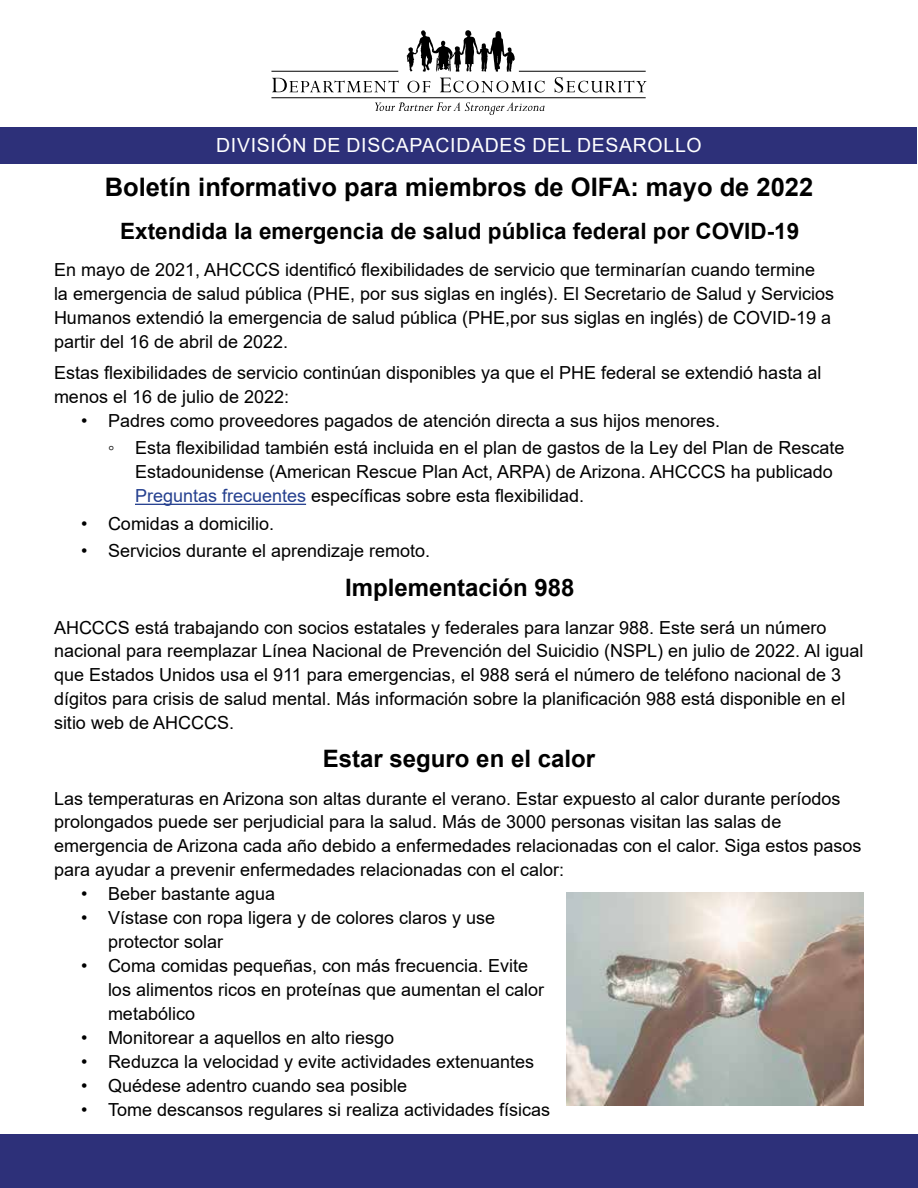
<style>
.page{position:relative;width:918px;height:1188px;background:#fff}
.page>*{position:absolute;margin:0;border:0;box-sizing:border-box;transform-origin:0 0}
.t1{font:700 25.5px "Arial";color:#000}
.t2{font:700 24px "Arial";color:#000}
.t3{font:700 22.5px "Arial";color:#000}
.t4{font:19.5px "Arial";letter-spacing:.035em;color:#fff}
.t5{font:18px/24px "Arial";color:#000}
.s1{color:#25408f}
</style>
<div class="page">
<div style="left:0;top:1134px;width:918px;height:54px;background:#2d3079"></div>
<div style="left:1px;top:128px;width:916px;height:36px;background:#2d3079"></div>
<svg style="left:375px;top:102px;width:170px;height:13px"></svg>
<svg style="left:407px;top:30px;width:108px;height:42px"></svg>
<svg style="left:407px;top:81px;width:23px;height:12px"></svg>
<svg style="left:440px;top:78px;width:105px;height:15px"></svg>
<svg style="left:555px;top:77px;width:92px;height:16px"></svg>
<hr style="left:271px;top:71px;width:127px;height:1px;background:#000">
<hr style="left:519px;top:71px;width:127px;height:1px;background:#000">
<hr style="left:271px;top:97px;width:375px;height:1px;background:#000">
<svg style="left:272px;top:78px;width:127px;height:14px"></svg>
<hr style="left:135px;top:504px;width:171px;height:1px;background:#25408f">
<img style="left:567px;top:892px;width:297px;height:213px">
<p class="t4" style="left:216px;top:131px;width:487px">DIVISIÓN DE DISCAPACIDADES DEL DESAROLLO</p>
<h1 class="t1" style="left:105px;top:169px;width:710px">Boletín informativo para miembros de OIFA: mayo de 2022</h1>
<p class="t3" style="left:120px;top:215px;width:680px">Extendida la emergencia de salud pública federal por COVID-19</p>
<p class="t5" style="left:54px;top:258px;width:782px">En mayo de 2021, AHCCCS identificó flexibilidades de servicio que terminarían cuando termine<br>la emergencia de salud pública (PHE, por sus siglas en inglés). El Secretario de Salud y Servicios Humanos extendió la emergencia de salud pública (PHE,por sus siglas en inglés) de COVID-19 a partir del 16 de abril de 2022.</p>
<p class="t5" style="left:54px;top:361px;width:769px">Estas flexibilidades de servicio continúan disponibles ya que el PHE federal se extendió hasta al menos el 16 de julio de 2022:</p>
<p class="t5" style="left:108px;top:407px;width:738px;line-height:27.3px;text-indent:-27px">• Padres como proveedores pagados de atención directa a sus hijos menores.<br>◦ Esta flexibilidad también está incluida en el plan de gastos de la Ley del Plan de Rescate</p>
<p class="t5" style="left:135px;top:460px;width:700px">Estadounidense (American Rescue Plan Act, ARPA) de Arizona. AHCCCS ha publicado<br><span class="s1">Preguntas frecuentes</span> específicas sobre esta flexibilidad.</p>
<p class="t5" style="left:81px;top:511px;width:195px">• Comidas a domicilio.</p>
<p class="t5" style="left:81px;top:539px;width:351px">• Servicios durante el aprendizaje remoto.</p>
<h2 class="t2" style="left:345px;top:571px;width:231px">Implementación 988</h2>
<p class="t5" style="left:54px;top:615px;width:811px">AHCCCS está trabajando con socios estatales y federales para lanzar 988. Este será un número nacional para reemplazar Línea Nacional de Prevención del Suicidio (NSPL) en julio de 2022. Al igual que Estados Unidos usa el 911 para emergencias, el 988 será el número de teléfono nacional de 3 dígitos para crisis de salud mental. Más información sobre la planificación 988 está disponible en el sitio web de AHCCCS.</p>
<h2 class="t2" style="left:323px;top:742px;width:274px">Estar seguro en el calor</h2>
<p class="t5" style="left:54px;top:786px;width:809px">Las temperaturas en Arizona son altas durante el verano. Estar expuesto al calor durante períodos prolongados puede ser perjudicial para la salud. Más de 3000 personas visitan las salas de emergencia de Arizona cada año debido a enfermedades relacionadas con el calor. Siga estos pasos para ayudar a prevenir enfermedades relacionadas con el calor:</p>
<p class="t5" style="left:81px;top:882px;width:196px">• Beber bastante agua</p>
<p class="t5" style="left:108px;top:906px;width:389px;text-indent:-27px">• Vístase con ropa ligera y de colores claros y use protector solar</p>
<p class="t5" style="left:108px;top:954px;width:438px;text-indent:-27px">• Coma comidas pequeñas, con más frecuencia. Evite los alimentos ricos en proteínas que aumentan el calor metabólico</p>
<p class="t5" style="left:81px;top:1026px;width:315px">• Monitorear a aquellos en alto riesgo</p>
<p class="t5" style="left:81px;top:1050px;width:455px">• Reduzca la velocidad y evite actividades extenuantes</p>
<p class="t5" style="left:81px;top:1074px;width:328px">• Quédese adentro cuando sea posible</p>
<p class="t5" style="left:81px;top:1098px;width:471px">• Tome descansos regulares si realiza actividades físicas</p>
</div>
